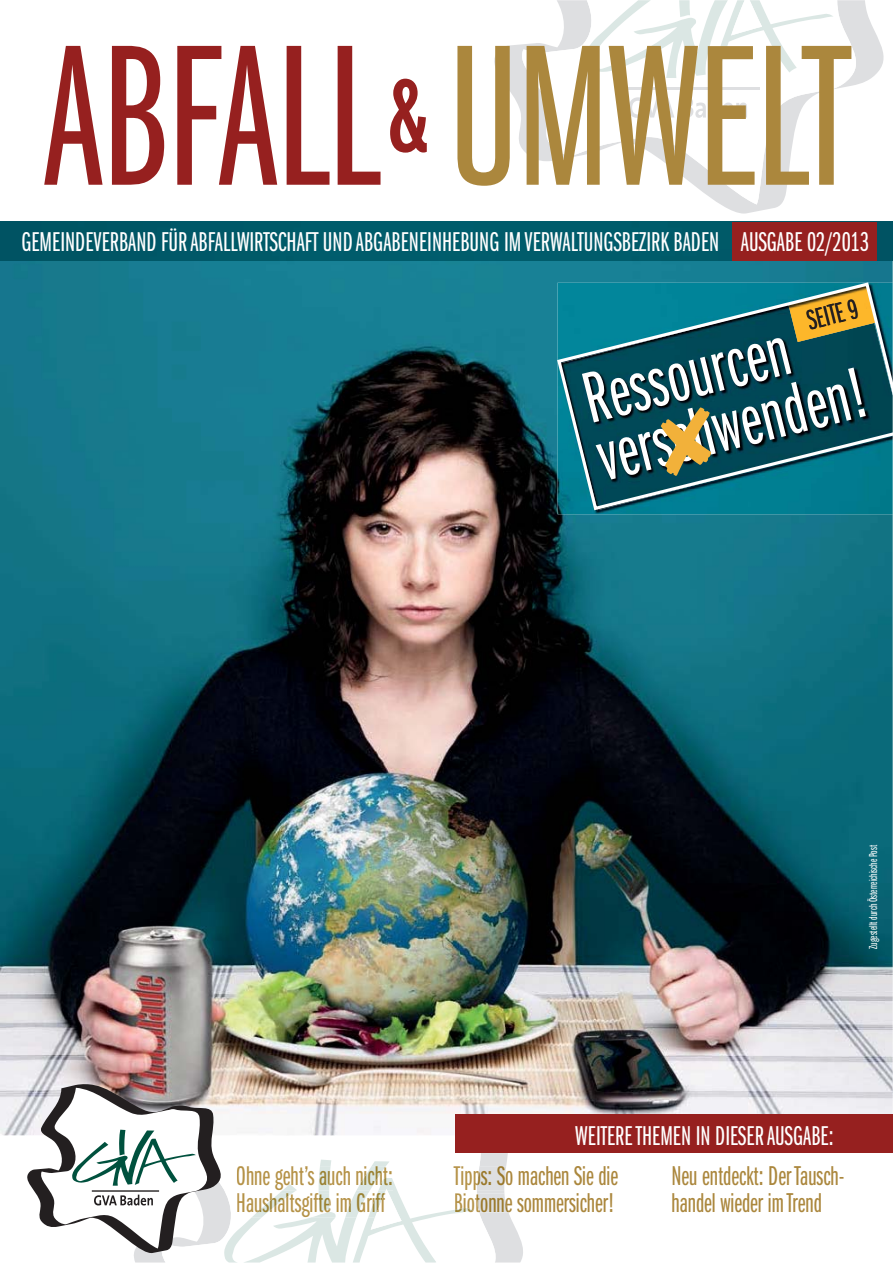
<style>
.page{position:relative;width:893px;height:1263px;background:#fff}
.page>*{position:absolute;margin:0;border:0;box-sizing:border-box;transform-origin:0 0}
.t1{font:208.2px "Franklin Gothic Book X Cmpr";letter-spacing:-.01em;color:#96201f}
.t2{font:75px/59.6px "Franklin Gothic Book X Cmpr";color:#fff}
.t3{font:29.55px "Franklin Gothic Book X Cmpr";color:#231f20}
.t4{font:28.2px "Franklin Gothic Book X Cmpr";color:#fff}
.t5{font:28.2px/27px "Franklin Gothic Book X Cmpr";color:#ab873d}
.t6{font:28.2px/27px "Franklin Gothic Book X Cmpr";color:#9a8132}
.t7{font:12px "Franklin Gothic Book X Cmpr";color:#fff}
.s1{color:#ab873d}
.s2{color:#b59247}
.s3{color:#9a782a}
.s4{color:#9a8132}
</style>
<div class="page">
<svg style="left:494px;top:4px;width:390px;height:210px"></svg>
<svg style="left:515px;top:0;width:350px;height:205px"></svg>
<hr style="left:624px;top:87px;width:135px;height:3px;background:#dedfe1">
<svg style="left:682px;top:96px;width:65px;height:22px"></svg>
<svg style="left:628px;top:97px;width:46px;height:21px"></svg>
<svg style="left:584px;top:0;width:249px;height:78px"></svg>
<img style="left:0;top:260px;width:893px;height:875px">
<img style="left:0;top:222px;width:893px;height:38px">
<div style="left:732px;top:222px;width:145px;height:38px;background:#96201f"></div>
<svg style="left:555px;top:280px;width:338px;height:232px;background:#155e67"></svg>
<div style="left:455px;top:1115px;width:438px;height:38px;background:#96201f"></div>
<svg style="left:661px;top:407px;width:50px;height:69px;background:#6f6f3f"></svg>
<svg style="left:21px;top:1080px;width:508px;height:183px"></svg>
<h1 class="t1" style="left:43px;top:46px;width:808px">ABFALL <sup>&amp;</sup> <span class="s1">UMWELT</span></h1>
<p class="t4" style="left:21px;top:232px;width:849px">GEMEINDEVERBAND FÜR ABFALLWIRTSCHAFT UND ABGABENEINHEBUNG IM VERWALTUNGSBEZIRK BADEN AUSGABE 02/2013</p>
<p class="t3" style="left:805px;top:311px;width:53px;rotate:-14deg">SEITE 9</p>
<h2 class="t2" style="left:579px;top:377px;width:276px;rotate:-14deg">Ressourcen verschwenden!</h2>
<p class="t7" style="left:869px;top:949px;width:105px;rotate:-90deg">Zugestellt durch Österreichische Post</p>
<p class="t6" style="left:236px;top:1165px;width:159px"><span class="s2">Ohne t’s ch</span> nicht:<br><span class="s2">H</span>aushalt<span class="s2">sg</span>if im Griff</p>
<p class="t6" style="left:275px;top:1165px;width:26px">geh</p>
<p class="t6" style="left:318px;top:1165px;width:19px">au te</p>
<p class="t4" style="left:575px;top:1126px;width:260px">WEITERE THEMEN IN DIESER AUSGABE:</p>
<p class="t5" style="left:454px;top:1165px;width:166px"><span class="s2">Tipp</span><span class="s3">s: So</span> machen Sie die<br><span class="s4">Bio</span><span class="s2">t</span><span class="s3">onne</span> sommersicher!</p>
<p class="t5" style="left:671px;top:1165px;width:175px">Neu entdeckt: Der Tausch&shy;handel wieder im Trend</p>
</div>
